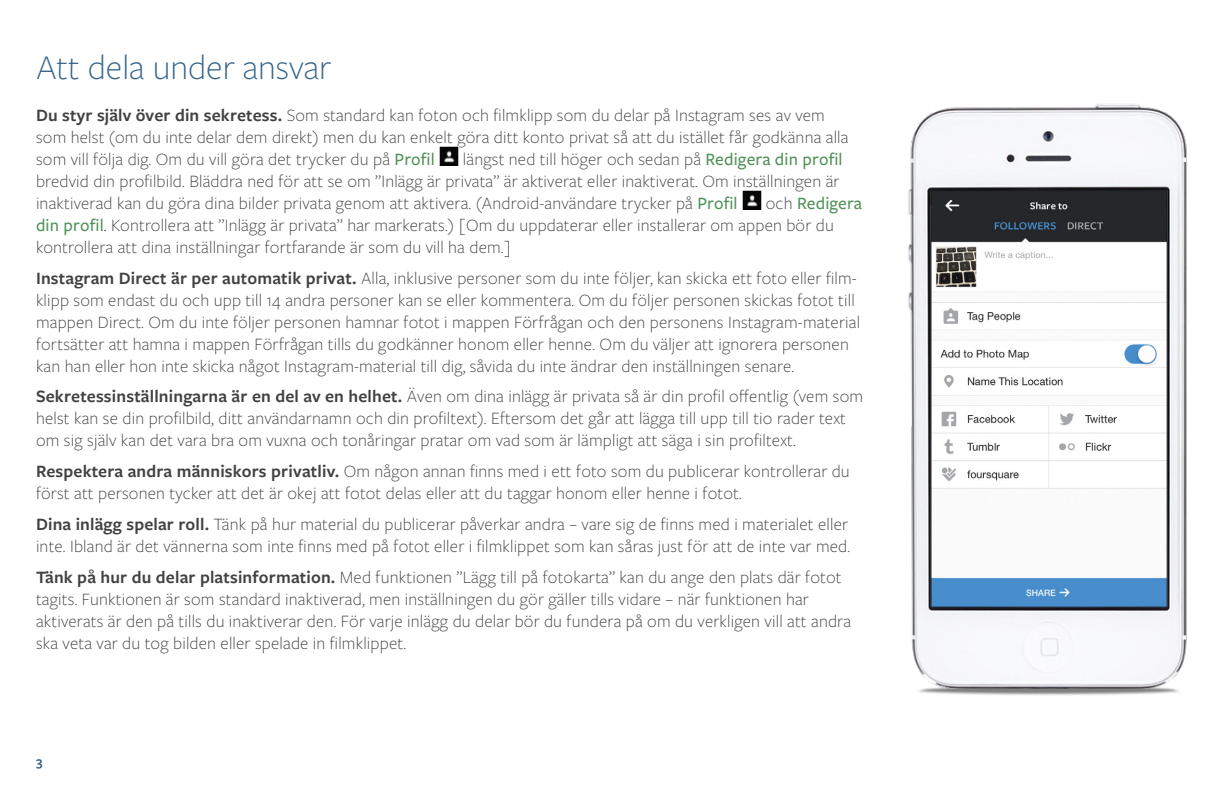
<style>
.page{position:relative;width:1224px;height:792px;background:#fff}
.page>*{position:absolute;margin:0;border:0;box-sizing:border-box;transform-origin:0 0}
.t1{font:300 36px "Freight Sans Pro";color:#35648b}
.t2{font:300 18px/22px "Freight Sans Pro";letter-spacing:.01em;color:#414042}
.t3{font:600 14px "Freight Sans Pro";color:#35648b}
.s1{font-weight:600}
.s2{font-weight:500;color:#509157}
.s3{color:#000}
</style>
<div class="page">
<img style="left:439px;top:147px;width:19px;height:18px">
<img style="left:742px;top:191px;width:19px;height:18px">
<img style="left:908px;top:104px;width:279px;height:592px">
<h1 class="t1" style="left:36px;top:43px;width:297px">Att dela under ansvar</h1>
<p class="t2" style="left:36px;top:103px;width:814px"><span class="s1">Du styr själv över din sekretess.</span> Som standard kan foton och filmklipp som du delar på Instagram ses av vem som helst (om du inte delar dem direkt) men du kan enkelt göra ditt konto privat så att du istället får godkänna alla som vill följa dig. Om du vill göra det trycker du på <span class="s2">Profil</span></p>
<p class="t2" style="left:36px;top:147px;width:808px;text-indent:427px">längst ned till höger och sedan på <span class="s2">Redigera din profil </span>bredvid din profilbild. Bläddra ned för att se om ”Inlägg är privata” är aktiverat eller inaktiverat. Om inställningen är inaktiverad kan du göra dina bilder privata genom att aktivera. (Android-användare trycker på <span class="s2">Profil</span></p>
<p class="t2" style="left:36px;top:191px;width:828px;text-indent:730px">och <span class="s2">Redigera din profil</span><span class="s3">.</span> Kontrollera att ”Inlägg är privata” har markerats.) [Om du uppdaterar eller installerar om appen bör du kontrollera att dina inställningar fortfarande är som du vill ha dem.]</p>
<p class="t2" style="left:36px;top:266px;width:826px"><span class="s1">Instagram Direct är per automatik privat.</span> Alla, inklusive personer som du inte följer, kan skicka ett foto eller film&shy;klipp som endast du och upp till 14 andra personer kan se eller kommentera. Om du följer personen skickas fotot till mappen Direct. Om du inte följer personen hamnar fotot i mappen Förfrågan och den personens Instagram-material fortsätter att hamna i mappen Förfrågan tills du godkänner honom eller henne. Om du väljer att ignorera personen kan han eller hon inte skicka något Instagram-material till dig, såvida du inte ändrar den inställningen senare.</p>
<p class="t2" style="left:36px;top:385px;width:829px"><span class="s1">Sekretessinställningarna är en del av en helhet.</span> Även om dina inlägg är privata så är din profil offentlig (vem som helst kan se din profilbild, ditt användarnamn och din profiltext). Eftersom det går att lägga till upp till tio rader text om sig själv kan det vara bra om vuxna och tonåringar pratar om vad som är lämpligt att säga i sin profiltext.</p>
<p class="t2" style="left:36px;top:460px;width:815px"><span class="s1">Respektera andra människors privatliv.</span> Om någon annan finns med i ett foto som du publicerar kontrollerar du först att personen tycker att det är okej att fotot delas eller att du taggar honom eller henne i fotot.</p>
<p class="t2" style="left:36px;top:513px;width:816px"><span class="s1">Dina inlägg spelar roll.</span> Tänk på hur material du publicerar påverkar andra – vare sig de finns med i materialet eller inte. Ibland är det vännerna som inte finns med på fotot eller i filmklippet som kan såras just för att de inte var med.</p>
<p class="t2" style="left:36px;top:566px;width:817px"><span class="s1">Tänk på hur du delar platsinformation.</span> Med funktionen ”Lägg till på fotokarta” kan du ange den plats där fotot tagits. Funktionen är som standard inaktiverad, men inställningen du gör gäller tills vidare – när funktionen har aktiverats är den på tills du inaktiverar den. För varje inlägg du delar bör du fundera på om du verkligen vill att andra ska veta var du tog bilden eller spelade in filmklippet.</p>
<p class="t3" style="left:36px;top:752px;width:8px">3</p>
</div>
